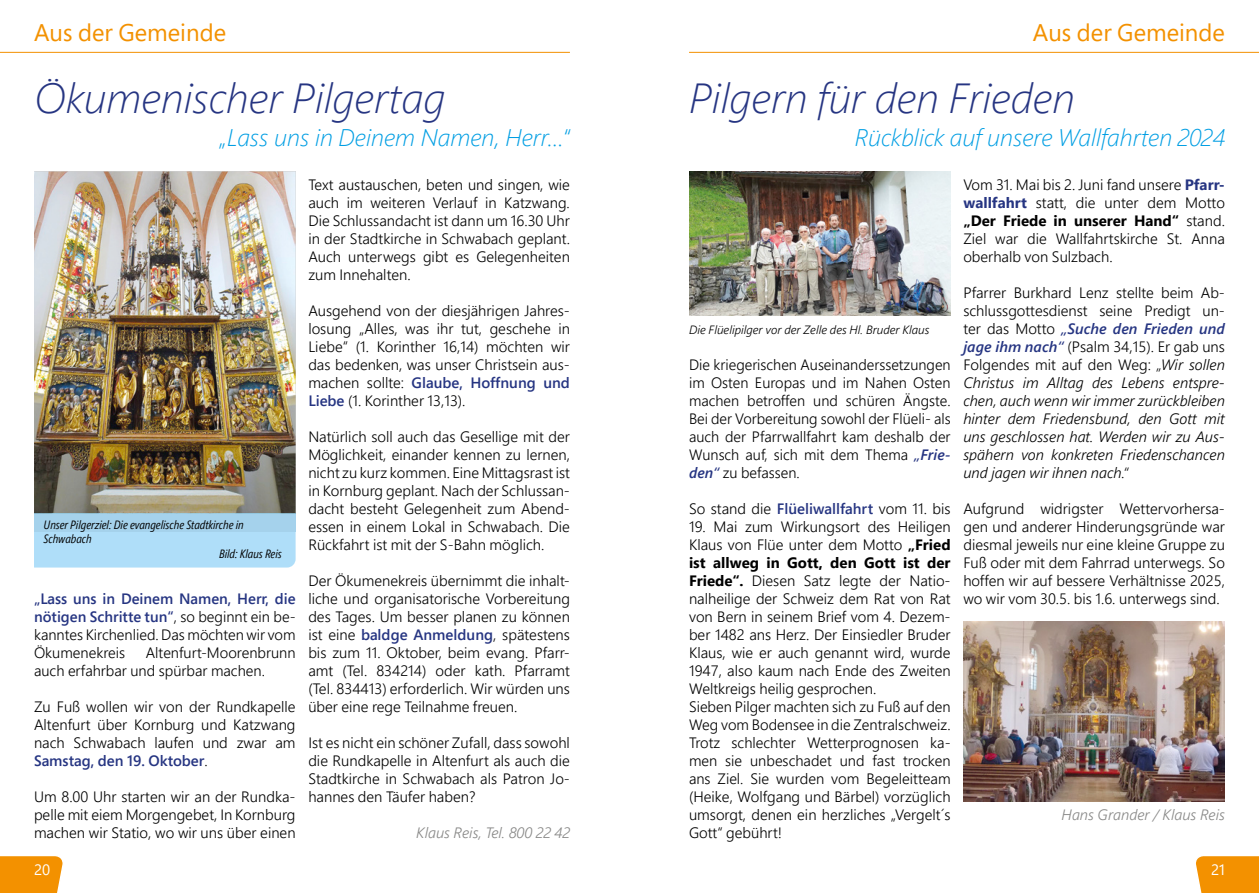
<style>
.page{position:relative;width:1259px;height:893px;background:#fff}
.page>*{position:absolute;margin:0;border:0;box-sizing:border-box;transform-origin:0 0}
.t1{font:italic 300 42px "Segoe Pro";color:#263582}
.t2{font:italic 300 24px "Segoe Pro";color:#009ee3}
.t3{font:24px "Segoe Pro";color:#f39100}
.t4{font:300 15px/18px "Segoe Pro";color:#000;text-align:justify}
.t5{font:italic 300 15px/18px "Segoe Pro";color:#000;text-align:justify}
.t6{font:italic 300 15px "Segoe Pro";color:#878786}
.t7{font:15px "Segoe Pro";color:#fff}
.t8{font:italic 12px "Segoe Pro Cond";color:#000}
.t9{font:italic 300 12px "Segoe Pro";color:#000}
.s1{font-weight:600;color:#263582}
.s2{font-weight:600;font-style:italic;color:#263582}
.s3{font-weight:700}
.s4{font-weight:700;color:#263582}
.s5{font-style:normal}
</style>
<div class="page">
<hr style="left:689px;top:52px;width:570px;height:1px;background:#f39100">
<hr style="left:0;top:52px;width:570px;height:1px;background:#f39100">
<svg style="left:0;top:856px;width:63px;height:37px;background:#f3960d"></svg>
<svg style="left:1196px;top:856px;width:63px;height:37px;background:#f3950b"></svg>
<img style="left:34px;top:171px;width:262px;height:342px">
<div style="left:34px;top:531px;width:262px;height:36px;background:#afdef9"></div>
<div style="left:34px;top:514px;width:262px;height:17px;background:#a5d2ec"></div>
<img style="left:689px;top:171px;width:261px;height:144px">
<img style="left:963px;top:621px;width:262px;height:180px">
<h2 class="t3" style="left:34px;top:16px;width:194px">Aus der Gemeinde</h2>
<h2 class="t3" style="left:1033px;top:16px;width:193px">Aus der Gemeinde</h2>
<h1 class="t1" style="left:34px;top:69px;width:413px">Ökumenischer Pilgertag</h1>
<h2 class="t2" style="left:219px;top:121px;width:352px">„Lass uns in Deinem Namen, Herr...“</h2>
<h1 class="t1" style="left:689px;top:69px;width:387px">Pilgern für den Frieden</h1>
<h2 class="t2" style="left:855px;top:121px;width:371px">Rückblick auf unsere Wallfahrten 2024</h2>
<p class="t8" style="left:44px;top:517px;width:202px">Unser Pilgerziel: Die evangelische Stadtkirche in</p>
<p class="t8" style="left:44px;top:531px;width:50px">Schwabach</p>
<p class="t8" style="left:219px;top:546px;width:64px">Bild: Klaus Reis</p>
<p class="t4" style="left:34px;top:589px;width:263px"><span class="s1">„Lass uns in Deinem Namen, Herr, die nötigen Schritte tun“</span>, so beginnt ein be&shy;kanntes Kirchenlied. Das möchten wir vom Ökumenekreis</p>
<p class="t4" style="left:34px;top:643px;width:263px;text-indent:112px">Altenfurt-Moorenbrunn auch erfahrbar und spürbar machen.</p>
<p class="t4" style="left:34px;top:697px;width:263px">Zu Fuß wollen wir von der Rundkapelle Altenfurt über Kornburg und Katzwang nach Schwabach laufen und zwar am <span class="s1">Samstag, den 19. Oktober</span>.</p>
<p class="t4" style="left:34px;top:787px;width:263px">Um 8.00 Uhr starten wir an der Rundka&shy;pelle mit eiem Morgengebet, In Kornburg machen wir Statio, wo wir uns über einen</p>
<p class="t4" style="left:308px;top:175px;width:263px">Text austauschen, beten und singen, wie auch im weiteren Verlauf in Katzwang.<br>Die Schlussandacht ist dann um 16.30 Uhr in der Stadtkirche in Schwabach geplant.<br>Auch unterwegs gibt es Gelegenheiten zum Innehalten.</p>
<p class="t4" style="left:308px;top:301px;width:263px">Ausgehend von der diesjährigen Jahres&shy;losung „Alles, was ihr tut, geschehe in Liebe“ (1. Korinther 16,14) möchten wir das bedenken, was unser Christsein aus&shy;machen sollte: <span class="s1">Glaube, Hoffnung und Liebe</span> (1. Korinther 13,13).</p>
<p class="t4" style="left:308px;top:427px;width:263px">Natürlich soll auch das Gesellige mit der Möglichkeit, einander kennen zu lernen, nicht zu kurz kommen. Eine Mittagsrast ist in Kornburg geplant. Nach der Schlussan&shy;dacht besteht Gelegenheit zum Abend&shy;essen in einem Lokal in Schwabach. Die Rückfahrt ist mit der S-Bahn möglich.</p>
<p class="t4" style="left:308px;top:571px;width:263px">Der Ökumenekreis übernimmt die inhalt&shy;liche und organisatorische Vorbereitung des Tages. Um besser planen zu können ist eine <span class="s1">baldge Anmeldung</span>, spätestens bis zum 11. Oktober, beim evang. Pfarr&shy;amt (Tel. 834214) oder kath. Pfarramt (Tel. 834413) erforderlich. Wir würden uns über eine rege Teilnahme freuen.</p>
<p class="t4" style="left:308px;top:733px;width:263px">Ist es nicht ein schöner Zufall, dass sowohl die Rundkapelle in Altenfurt als auch die Stadtkirche in Schwabach als Patron Jo&shy;hannes den Täufer haben?</p>
<p class="t6" style="left:416px;top:822px;width:155px">Klaus Reis, Tel. 800 22 42</p>
<p class="t9" style="left:689px;top:321px;width:242px">Die Flüelipilger vor der Zelle des Hl. Bruder Klaus</p>
<p class="t4" style="left:689px;top:355px;width:263px">Die kriegerischen Auseinanderssetzungen im Osten Europas und im Nahen Osten machen betroffen und schüren Ängste.<br>Bei der Vorbereitung sowohl der Flüeli- als auch der Pfarrwallfahrt kam deshalb der Wunsch auf, sich mit dem Thema <span class="s2">„Frie&shy;den“</span> zu befassen.</p>
<p class="t4" style="left:689px;top:499px;width:263px">So stand die <span class="s1">Flüeliwallfahrt</span> vom 11. bis</p>
<p class="t4" style="left:689px;top:517px;width:263px;text-align:left">19. Mai zum Wirkungsort des Heiligen Klaus von Flüe unter dem Motto <span class="s3">„Fried ist allweg in Gott, den Gott ist der Friede“.</span> Diesen Satz legte der Natio&shy;nalheilige der Schweiz dem Rat von Rat von Bern in seinem Brief vom 4. Dezem&shy;ber 1482 ans Herz. Der Einsiedler Bruder Klaus, wie er auch genannt wird, wurde 1947, also kaum nach Ende des Zweiten Weltkreigs heilig gesprochen.<br>Sieben Pilger machten sich zu Fuß auf den Weg vom Bodensee in die Zentralschweiz.<br>Trotz schlechter Wetterprognosen ka&shy;men sie unbeschadet und fast trocken ans Ziel. Sie wurden vom Begeleitteam (Heike, Wolfgang und Bärbel) vorzüglich umsorgt, denen ein herzliches „Vergelt´s Gott“ gebührt!</p>
<p class="t4" style="left:963px;top:175px;width:263px">Vom 31. Mai bis 2. Juni fand unsere <span class="s4">Pfarr&shy;wallfahrt</span> statt, die unter dem Motto <span class="s3">„Der Friede in unserer Hand“</span> stand.<br>Ziel war die Wallfahrtskirche St. Anna oberhalb von Sulzbach.</p>
<p class="t5" style="left:963px;top:283px;width:263px"><span class="s5">Pfarrer Burkhard Lenz stellte beim Ab&shy;schlussgottesdienst seine Predigt un&shy;ter das Motto</span> <span class="s1">„Suche den Frieden und jage ihm nach“</span> <span class="s5">(Psalm 34,15). Er gab uns Folgendes mit auf den Weg:</span> „Wir sollen Christus im Alltag des Lebens entspre&shy;chen, auch wenn wir immer zurückbleiben hinter dem Friedensbund, den Gott mit uns geschlossen hat. Werden wir zu Aus&shy;spähern von konkreten Friedenschancen und jagen wir ihnen nach.“</p>
<p class="t4" style="left:963px;top:499px;width:263px">Aufgrund widrigster Wettervorhersa&shy;gen und anderer Hinderungsgründe war diesmal jeweils nur eine kleine Gruppe zu Fuß oder mit dem Fahrrad unterwegs. So hoffen wir auf bessere Verhältnisse 2025, wo wir vom 30.5. bis 1.6. unterwegs sind.</p>
<p class="t6" style="left:1061px;top:804px;width:165px">Hans Grander / Klaus Reis</p>
<p class="t7" style="left:34px;top:859px;width:18px">20</p>
<p class="t7" style="left:1211px;top:859px;width:15px">21</p>
</div>
